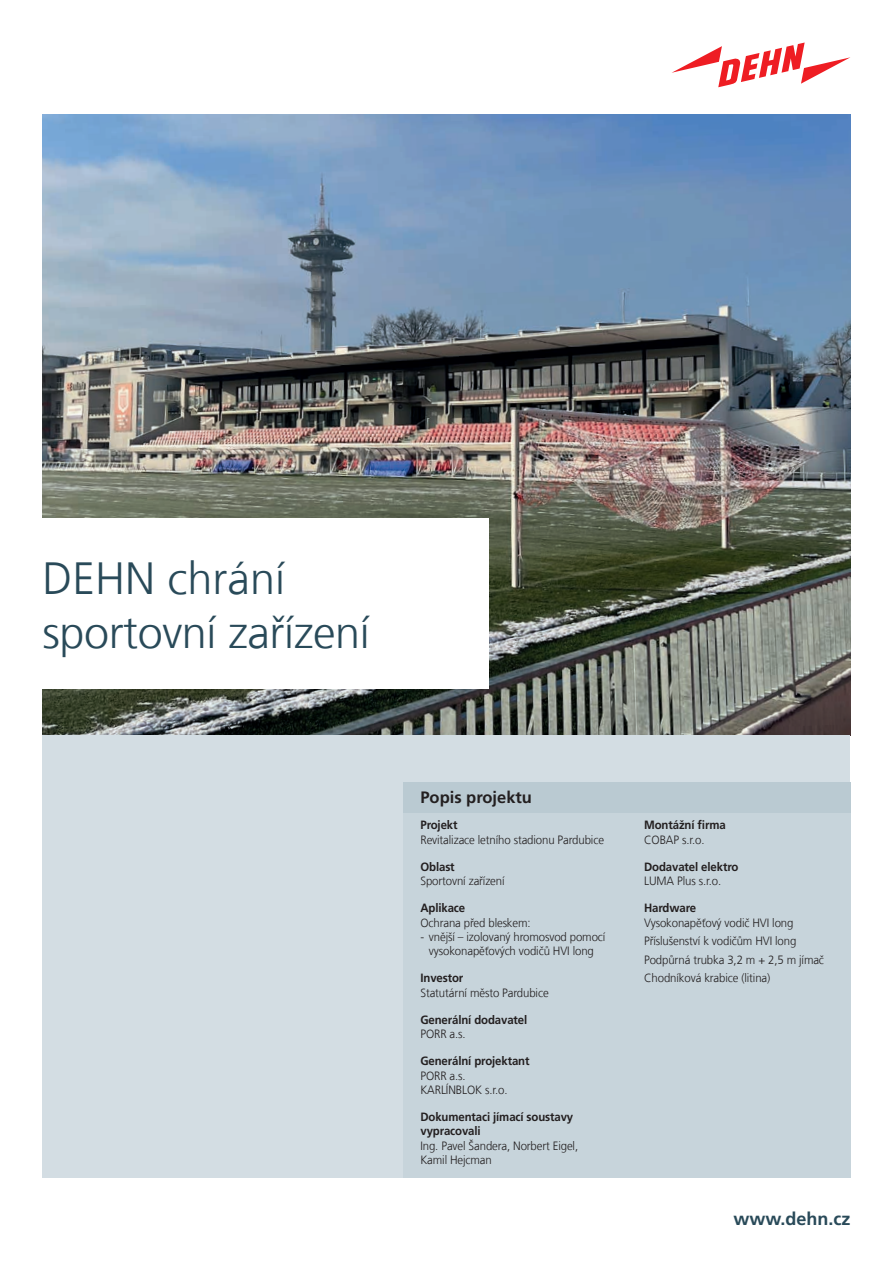
<style>
.page{position:relative;width:893px;height:1263px;background:#fff}
.page>*{position:absolute;margin:0;border:0;box-sizing:border-box;transform-origin:0 0}
.t1{font:300 45px/54px "Frutiger LT Com";letter-spacing:-.01em;color:#294a59}
.t2{font:700 18px "Frutiger LT Com";color:#294a59}
.t3{font:700 16.5px "Frutiger LT Com";color:#231f20}
.t4{font:300 12px/18.6px "Frutiger LT Com";letter-spacing:-.01em;color:#231f20;scale:.95 1}
.t5{font:700 12px/14.4px "Frutiger LT Com";letter-spacing:-.01em;color:#231f20;scale:.95 1}
</style>
<div class="page">
<img style="left:43px;top:115px;width:807px;height:621px">
<div style="left:43px;top:736px;width:807px;height:442px;background:#d3dde3"></div>
<div style="left:627px;top:782px;width:223px;height:396px;background:#c7d4db"></div>
<div style="left:403px;top:782px;width:224px;height:396px;background:#c7d4db"></div>
<div style="left:627px;top:782px;width:223px;height:31px;background:#bacad2"></div>
<div style="left:403px;top:782px;width:224px;height:31px;background:#bacad2"></div>
<svg style="left:672px;top:43px;width:178px;height:44px"></svg>
<div style="left:38px;top:519px;width:451px;height:170px;background:#fff"></div>
<h1 class="t1" style="left:43px;top:551px;width:329px">DEHN chrání sportovní zařízení</h1>
<h3 class="t3" style="left:420px;top:787px;width:113px">Popis projektu</h3>
<p class="t5" style="left:420px;top:818px;width:41px">Projekt</p>
<p class="t4" style="left:420px;top:830px;width:195px">Revitalizace letního stadionu Pardubice</p>
<p class="t5" style="left:420px;top:859px;width:38px">Oblast</p>
<p class="t4" style="left:420px;top:872px;width:90px">Sportovní zařízení</p>
<p class="t5" style="left:420px;top:901px;width:49px">Aplikace</p>
<p class="t4" style="left:420px;top:913px;width:118px">Ochrana před bleskem:</p>
<p class="t4" style="left:420px;top:930px;width:196px;line-height:14.4px;text-align:center">- vnější – izolovaný hromosvod pomocí vysokonapěťových vodičů HVI long</p>
<p class="t5" style="left:420px;top:971px;width:47px">Investor</p>
<p class="t4" style="left:420px;top:983px;width:136px">Statutární město Pardubice</p>
<p class="t5" style="left:420px;top:1012px;width:114px">Generální dodavatel</p>
<p class="t4" style="left:420px;top:1025px;width:49px">PORR a.s.</p>
<p class="t5" style="left:420px;top:1054px;width:116px">Generální projektant</p>
<p class="t4" style="left:420px;top:1068px;width:93px;line-height:14.4px">PORR a.s.<br>KARLÍNBLOK s.r.o.</p>
<p class="t5" style="left:420px;top:1109px;width:162px">Dokumentaci jímací soustavy vypracovali</p>
<p class="t4" style="left:420px;top:1138px;width:168px;line-height:14.4px">Ing. Pavel Šandera, Norbert Eigel,<br>Kamil Hejcman</p>
<p class="t5" style="left:644px;top:818px;width:87px">Montážní firma</p>
<p class="t4" style="left:644px;top:830px;width:65px">COBAP s.r.o.</p>
<p class="t5" style="left:644px;top:859px;width:101px">Dodavatel elektro</p>
<p class="t4" style="left:644px;top:872px;width:83px">LUMA Plus s.r.o.</p>
<p class="t5" style="left:644px;top:901px;width:56px">Hardware</p>
<p class="t4" style="left:644px;top:913px;width:191px">Vysokonapěťový vodič HVI long<br>Příslušenství k vodičům HVI long<br>Podpůrná trubka 3,2 m + 2,5 m jímač<br>Chodníková krabice (litina)</p>
<h2 class="t2" style="left:733px;top:1208px;width:119px">www.dehn.cz</h2>
</div>
